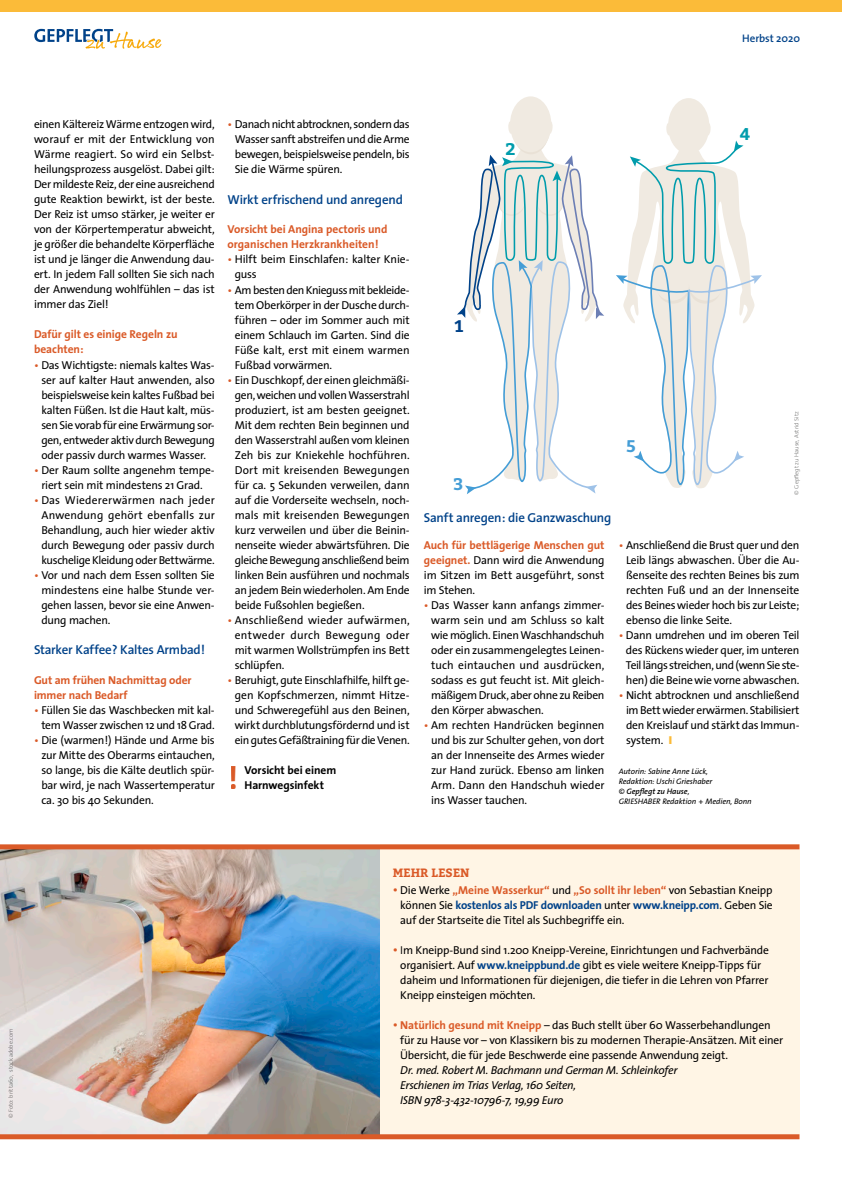
<style>
.page{position:relative;width:842px;height:1191px;background:#fff}
.page>*{position:absolute;margin:0;border:0;box-sizing:border-box;transform-origin:0 0}
.t1{font:700 30px "Bitter";color:#da5a28}
.Kasten_Head_2020{font:700 16.7px "Bitter";color:#449dd6}
.Kasten_Head_2020-2{font:700 16.7px "Bitter";color:#009cac}
.Kasten_Head_2020-3{font:700 16.7px "Bitter";color:#004289}
.Zwiti_2020{font:600 13px "Thesis Sans";letter-spacing:-.015em;color:#004289}
.Kasten_Head_2020-4{font:700 12px "Bitter";color:#da5a28}
.Bodytext_2020{font:11.5px/15px "Thesis Sans";letter-spacing:-.02em;color:#000;text-align:justify}
.Kasten_AZ_2020{font:11.5px/15px "Thesis Sans";letter-spacing:-.015em;color:#000}
.Bodytext_2020-2{font:700 11.5px/15px "Thesis Sans";letter-spacing:-.005em;color:#da5a28}
.Bodytext_2020-3{font:700 11.5px/15px "Thesis Sans";letter-spacing:-.005em;color:#000}
.Vorspann_2020{font:600 11px "Thesis Sans";letter-spacing:-.005em;color:#004289}
.Quelle_2020{font:italic 8px/10px "Thesis Sans";letter-spacing:-.005em;color:#000}
.t2{font:300 6px "Thesis Sans";color:#6f6f6e}
.s1{color:#da5a28}
.s2{font-weight:700;color:#da5a28}
.s3{font-weight:700;color:#fbbb39}
.s4{font-weight:600}
.s5{font-family:"Koz Min Pr 6 N";color:#da5a28}
.s6{font-weight:700;color:#004289}
.s7{font-weight:300}
.s8{font-style:italic}
</style>
<div class="page">
<img style="left:0;top:849px;width:380px;height:285px">
<div style="left:0;top:0;width:842px;height:11px;background:#fbbb39"></div>
<svg style="left:34px;top:29px;width:128px;height:20px"></svg>
<div style="left:380px;top:844px;width:419px;height:295px;background:#fff5e5"></div>
<div style="left:0;top:844px;width:799px;height:5px;background:#da5a28"></div>
<div style="left:0;top:1134px;width:799px;height:5px;background:#da5a28"></div>
<div style="left:512px;top:98px;width:38px;height:56px;background:#e9e1d6;border-radius:50%"></div>
<div style="left:510px;top:96px;width:41px;height:56px;background:#f0eae1;border-radius:50%"></div>
<svg style="left:508px;top:122px;width:3px;height:12px"></svg>
<svg style="left:550px;top:121px;width:3px;height:13px"></svg>
<svg style="left:457px;top:155px;width:147px;height:339px"></svg>
<svg style="left:668px;top:98px;width:41px;height:23px"></svg>
<svg style="left:616px;top:121px;width:146px;height:367px"></svg>
<p class="Vorspann_2020" style="left:742px;top:29px;width:59px">Herbst 2020</p>
<p class="Bodytext_2020" style="left:34px;top:117px;width:182px">einen Kältereiz Wärme entzogen wird, worauf er mit der Entwicklung von Wärme reagiert. So wird ein Selbst&shy;heilungsprozess ausgelöst. Dabei gilt:<br>Der mildeste Reiz, der eine ausreichend gute Reaktion bewirkt, ist der beste.<br>Der Reiz ist umso stärker, je weiter er von der Körpertemperatur abweicht, je größer die behandelte Körperfläche ist und je länger die Anwendung dau&shy;ert. In jedem Fall sollten Sie sich nach der Anwendung wohlfühlen – das ist immer das Ziel!</p>
<p class="Bodytext_2020-2" style="left:34px;top:327px;width:145px">Dafür gilt es einige Regeln zu beachten:</p>
<p class="Bodytext_2020" style="left:41px;top:357px;width:175px;text-indent:-7px"><span class="s1">•</span> Das Wichtigste: niemals kaltes Was&shy;ser auf kalter Haut anwenden, also beispielsweise kein kaltes Fußbad bei kalten Füßen. Ist die Haut kalt, müs&shy;sen Sie vorab für eine Erwärmung sor&shy;gen, entweder aktiv durch Bewegung oder passiv durch warmes Wasser.</p>
<p class="Bodytext_2020" style="left:34px;top:462px;width:182px;text-align:center"><span class="s1">•</span> Der Raum sollte angenehm tempe&shy;riert sein mit mindestens 21 Grad.</p>
<p class="Bodytext_2020" style="left:41px;top:492px;width:175px;text-indent:-7px"><span class="s1">•</span> Das Wiedererwärmen nach jeder Anwendung gehört ebenfalls zur Behandlung, auch hier wieder aktiv durch Bewegung oder passiv durch kuschelige Kleidung oder Bettwärme.</p>
<p class="Bodytext_2020" style="left:41px;top:567px;width:175px;text-indent:-7px"><span class="s1">•</span> Vor und nach dem Essen sollten Sie mindestens eine halbe Stunde ver&shy;gehen lassen, bevor sie eine Anwen&shy;dung machen.</p>
<p class="Zwiti_2020" style="left:34px;top:639px;width:173px">Starker Kaffee? Kaltes Armbad!</p>
<p class="Bodytext_2020-2" style="left:34px;top:672px;width:159px">Gut am frühen Nachmittag oder immer nach Bedarf</p>
<p class="Bodytext_2020" style="left:34px;top:702px;width:182px;text-align:right"><span class="s1">•</span> Füllen Sie das Waschbecken mit kal&shy;tem Wasser zwischen 12 und 18 Grad.</p>
<p class="Bodytext_2020" style="left:41px;top:732px;width:175px;text-indent:-7px"><span class="s1">•</span> Die (warmen!) Hände und Arme bis zur Mitte des Oberarms eintauchen, so lange, bis die Kälte deutlich spür&shy;bar wird, je nach Wassertemperatur ca. 30 bis 40 Sekunden.</p>
<p class="Bodytext_2020" style="left:235px;top:117px;width:176px;text-indent:-7px"><span class="s1">•</span> Danach nicht abtrocknen, sondern das Wasser sanft abstreifen und die Arme bewegen, beispielsweise pendeln, bis Sie die Wärme spüren.</p>
<p class="Zwiti_2020" style="left:227px;top:189px;width:177px">Wirkt erfrischend und anregend</p>
<p class="Bodytext_2020-2" style="left:227px;top:222px;width:161px">Vorsicht bei Angina pectoris und organischen Herzkrankheiten!</p>
<p class="Bodytext_2020" style="left:235px;top:252px;width:176px;text-indent:-7px"><span class="s1">•</span> Hilft beim Einschlafen: kalter Knie&shy;guss</p>
<p class="Bodytext_2020" style="left:235px;top:282px;width:176px;text-indent:-7px"><span class="s1">•</span> Am besten den Knieguss mit bekleide&shy;tem Oberkörper in der Dusche durch&shy;führen – oder im Sommer auch mit einem Schlauch im Garten. Sind die Füße kalt, erst mit einem warmen Fußbad vorwärmen.</p>
<p class="Bodytext_2020" style="left:235px;top:372px;width:176px;text-indent:-7px"><span class="s1">•</span> Ein Duschkopf, der einen gleichmäßi&shy;gen, weichen und vollen Wasserstrahl produziert, ist am besten geeignet.<br>Mit dem rechten Bein beginnen und den Wasserstrahl außen vom kleinen Zeh bis zur Kniekehle hochführen.<br>Dort mit kreisenden Bewegungen für ca. 5 Sekunden verweilen, dann auf die Vorderseite wechseln, noch&shy;mals mit kreisenden Bewegungen kurz verweilen und über die Beinin&shy;nenseite wieder abwärtsführen. Die gleiche Bewegung anschließend beim linken Bein ausführen und nochmals an jedem Bein wiederholen. Am Ende beide Fußsohlen begießen.</p>
<p class="Bodytext_2020" style="left:235px;top:612px;width:176px;text-indent:-7px"><span class="s1">•</span> Anschließend wieder aufwärmen, entweder durch Bewegung oder mit warmen Wollstrümpfen ins Bett schlüpfen.</p>
<p class="Bodytext_2020" style="left:235px;top:672px;width:176px;text-indent:-7px"><span class="s1">•</span> Beruhigt, gute Einschlafhilfe, hilft ge&shy;gen Kopfschmerzen, nimmt Hitze&shy;und Schweregefühl aus den Beinen, wirkt durchblutungsfördernd und ist ein gutes Gefäßtraining für die Venen.</p>
<p class="Bodytext_2020-3" style="left:244px;top:762px;width:93px">Vorsicht bei einem<br>Harnwegsinfekt</p>
<h1 class="t1" style="left:229px;top:760px;width:12px">!</h1>
<p class="Kasten_Head_2020-2" style="left:505px;top:139px;width:12px">2</p>
<p class="Kasten_Head_2020-2" style="left:740px;top:124px;width:12px">4</p>
<p class="Kasten_Head_2020-3" style="left:455px;top:315px;width:11px">1</p>
<p class="Kasten_Head_2020" style="left:453px;top:474px;width:11px">3</p>
<p class="Zwiti_2020" style="left:424px;top:507px;width:189px">Sanft anregen: die Ganzwaschung</p>
<p class="Bodytext_2020" style="left:424px;top:537px;width:182px"><span class="s2">Auch für bettlägerige Menschen gut geeignet.</span> Dann wird die Anwendung im Sitzen im Bett ausgeführt, sonst im Stehen.</p>
<p class="Bodytext_2020" style="left:431px;top:597px;width:175px;text-indent:-7px"><span class="s1">•</span> Das Wasser kann anfangs zimmer&shy;warm sein und am Schluss so kalt wie möglich. Einen Waschhandschuh oder ein zusammengelegtes Leinen&shy;tuch eintauchen und ausdrücken, sodass es gut feucht ist. Mit gleich&shy;mäßigem Druck, aber ohne zu Reiben den Körper abwaschen.</p>
<p class="Bodytext_2020" style="left:431px;top:717px;width:175px;text-indent:-7px"><span class="s1">•</span> Am rechten Handrücken beginnen und bis zur Schulter gehen, von dort an der Innenseite des Armes wieder zur Hand zurück. Ebenso am linken Arm. Dann den Handschuh wieder ins Wasser tauchen.</p>
<p class="Kasten_Head_2020" style="left:626px;top:435px;width:11px">5</p>
<p class="t2" style="left:791px;top:494px;width:84px;rotate:-90deg">© Gepflegt zu Hause, Astrid Sitz</p>
<p class="Bodytext_2020" style="left:626px;top:537px;width:175px;text-indent:-7px"><span class="s1">•</span> Anschließend die Brust quer und den Leib längs abwaschen. Über die Au&shy;ßenseite des rechten Beines bis zum rechten Fuß und an der Innenseite des Beines wieder hoch bis zur Leiste; ebenso die linke Seite.</p>
<p class="Bodytext_2020" style="left:626px;top:627px;width:175px;text-indent:-7px"><span class="s1">•</span> Dann umdrehen und im oberen Teil des Rückens wieder quer, im unteren Teil längs streichen, und (wenn Sie ste&shy;hen) die Beine wie vorne abwaschen.</p>
<p class="Bodytext_2020" style="left:626px;top:687px;width:175px;text-indent:-7px"><span class="s1">•</span> Nicht abtrocknen und anschließend im Bett wieder erwärmen. Stabilisiert den Kreislauf und stärkt das Immun&shy;system. <span class="s3">I</span></p>
<p class="Quelle_2020" style="left:619px;top:765px;width:135px">Autorin: Sabine Anne Lück,<br>Redaktion: Uschi Grieshaber<br>© <span class="s4">Gepflegt zu Hause</span>,<br>GRIESHABER Redaktion + Medien, Bonn</p>
<p class="t2" style="left:6px;top:1117px;width:91px;rotate:-90deg">© Foto: britta60, stock.adobe.com</p>
<p class="Kasten_Head_2020-4" style="left:393px;top:865px;width:79px">MEHR LESEN</p>
<p class="Kasten_AZ_2020" style="left:400px;top:882px;width:374px;text-align:justify;text-indent:-8px"><span class="s5">•</span> Die Werke <span class="s2">„Meine Wasserkur“</span> und <span class="s2">„So sollt ihr leben“</span> von Sebastian Kneipp können Sie <span class="s6">kostenlos als PDF downloaden</span> unter <span class="s6">www.kneipp.com</span>. Geben Sie auf der Startseite die Titel als Suchbegriffe ein.</p>
<p class="Kasten_AZ_2020" style="left:400px;top:942px;width:370px;text-indent:-8px"><span class="s5">•</span> <span class="s7">I</span>m Kneipp-Bund sind 1.200 Kneipp-Vereine, Einrichtungen und Fachverbände organisiert. Auf <span class="s6">www.kneippbund.de</span> gibt es viele weitere Kneipp-Tipps für daheim und Informationen für diejenigen, die tiefer in die Lehren von Pfarrer Kneipp einsteigen möchten.</p>
<p class="Kasten_AZ_2020" style="left:400px;top:1017px;width:384px;text-indent:-8px"><span class="s5">•</span> <span class="s2">Natürlich gesund mit Kneipp</span> – das Buch stellt über 60 Wasserbehandlungen für zu Hause vor – von Klassikern bis zu modernen Therapie-Ansätzen. Mit einer Übersicht, die für jede Beschwerde eine passende Anwendung zeigt.<br><span class="s8">Dr. med. Robert M. Bachmann und German M. Schleinkofer<br>Erschienen im Trias Verlag, 160 Seiten,<br>ISBN 978-3-432-10796-7, 19,99 Euro</span></p>
</div>
